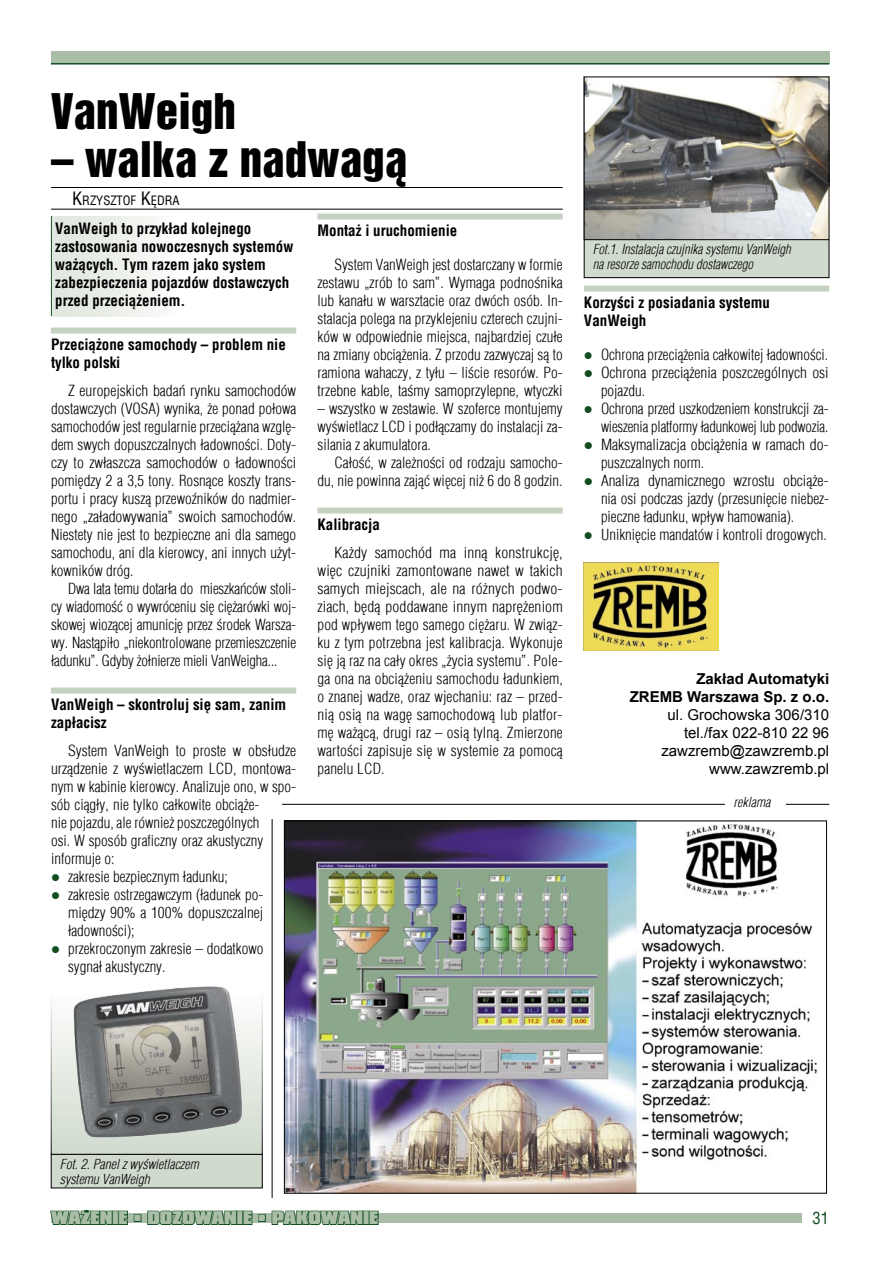
<style>
.page{position:relative;width:893px;height:1263px;background:#fff}
.page>*{position:absolute;margin:0;border:0;box-sizing:border-box;transform-origin:0 0}
.Tytuł_30{font:45px "Switzerland Inserat";color:#000}
.t1{font:16.5px "Switzerland Condensed";color:#124d22}
.t2{font:900 15.75px "Compacta BT";color:#aabda7}
.Tekst_Z_AKAPITEM{font:300 15px/18px "Switzerland Cond";color:#000;text-align:justify}
.Tekst_Z_AKAPITEM-2{font:300 15px/18px "Switzerland Cond";color:#000;text-align:justify;scale:1.04 1}
.PODTYTUŁ_1{font:700 15px/18px "Switzerland Condensed";color:#000}
.Tekst_LEAD{font:700 15px/18px "Switzerland Condensed";color:#000}
.Tekst_Dane_firmy{font:15px "Arial";color:#000}
.Tekst_Dane_firmy-2{font:700 15px "Arial";color:#000}
.PODPIS_pod_zdjęcie{font:italic 300 13.5px/15px "Switzerland Cond";color:#000;scale:.95 1}
.PODPIS_pod_zdjęcie-2{font:italic 300 13.5px/15px "Switzerland Cond";color:#000}
.AUTOR{font:12.6px "Switzerland Condensed";color:#000}
.s1{font-size:18px}
.s2{color:#124d22}
</style>
<div class="page">
<div style="left:51px;top:51px;width:778px;height:13px;background:#aabda7"></div>
<hr style="left:51px;top:63px;width:778px;height:2px;background:#124d22">
<div style="left:51px;top:1213px;width:750px;height:9px;background:#aabda7"></div>
<div style="left:258px;top:1214px;width:8px;height:8px;border:2px solid #124d22"></div>
<svg style="left:271px;top:1210px;width:108px;height:16px"></svg>
<div style="left:52px;top:216px;width:128px;height:100px;background:linear-gradient(to right,#dee5db,#fcfcfb)"></div>
<hr style="left:51px;top:216px;width:1px;height:100px;background:#124d22">
<div style="left:584px;top:286px;width:245px;height:6px;background:#c5d2c1"></div>
<div style="left:51px;top:327px;width:245px;height:6px;background:#c5d2c1"></div>
<div style="left:51px;top:687px;width:245px;height:6px;background:#c5d2c1"></div>
<hr style="left:51px;top:187px;width:512px;height:1px;background:#000">
<hr style="left:51px;top:209px;width:512px;height:1px;background:#000">
<div style="left:317px;top:214px;width:246px;height:6px;background:#c5d2c1"></div>
<div style="left:317px;top:507px;width:246px;height:6px;background:#c5d2c1"></div>
<div style="left:584px;top:77px;width:245px;height:201px;background:#d0dbce"></div>
<img style="left:586px;top:79px;width:241px;height:159px">
<div style="left:584px;top:77px;width:245px;height:163px;border:1px solid #000"></div>
<div style="left:51px;top:988px;width:211px;height:166px;background:linear-gradient(to bottom,#fffefe,#d0dbcd)"></div>
<div style="left:51px;top:988px;width:211px;height:166px;border:1px solid #fff"></div>
<div style="left:51px;top:1154px;width:211px;height:34px;background:#d0dbce"></div>
<div style="left:51px;top:1154px;width:211px;height:34px;border:1px solid #000"></div>
<img style="left:68px;top:986px;width:178px;height:166px">
<hr style="left:282px;top:804px;width:547px;height:1px;background:#000">
<div style="left:725px;top:796px;width:61px;height:18px;background:#fff"></div>
<hr style="left:272px;top:819px;width:1px;height:379px;background:#000">
<img style="left:584px;top:563px;width:135px;height:87px">
<img style="left:286px;top:823px;width:531px;height:368px">
<svg style="left:50px;top:1210px;width:203px;height:16px"></svg>
<svg style="left:259px;top:1215px;width:6px;height:6px"></svg>
<p class="Tytuł_30" style="left:51px;top:84px;width:186px">VanWeigh</p>
<p class="Tytuł_30" style="left:51px;top:132px;width:358px">– walka z nadwagą</p>
<p class="AUTOR" style="left:72px;top:193px;width:109px"><span class="s1">K</span>RZYSZTOF <span class="s1">K</span>ĘDRA</p>
<p class="PODTYTUŁ_1" style="left:317px;top:221px;width:141px">Montaż i uruchomienie</p>
<p class="Tekst_Z_AKAPITEM" style="left:317px;top:255px;width:247px;text-indent:17px">System VanWeigh jest dostarczany w formie zestawu „zrób to sam”. Wymaga podnośnika lub kanału w warsztacie oraz dwóch osób. In&shy;stalacja polega na przyklejeniu czterech czujni&shy;ków w odpowiednie miejsca, najbardziej czułe na zmiany obciążenia. Z przodu zazwyczaj są to ramiona wahaczy, z tyłu – liście resorów. Po&shy;trzebne kable, taśmy samoprzylepne, wtyczki</p>
<p class="Tekst_Z_AKAPITEM" style="left:317px;top:399px;width:247px">– wszystko w zestawie. W szoferce montujemy wyświetlacz LCD i podłączamy do instalacji za&shy;silania z akumulatora.</p>
<p class="Tekst_Z_AKAPITEM" style="left:317px;top:453px;width:247px;text-align:right">Całość, w zależności od rodzaju samocho&shy;du, nie powinna zająć więcej niż 6 do 8 godzin.</p>
<p class="PODTYTUŁ_1" style="left:317px;top:515px;width:64px">Kalibracja</p>
<p class="Tekst_Z_AKAPITEM-2" style="left:317px;top:543px;width:237px;text-indent:17px">Każdy samochód ma inną konstrukcję, więc czujniki zamontowane nawet w takich samych miejscach, ale na różnych podwo&shy;ziach, będą poddawane innym naprężeniom pod wpływem tego samego ciężaru. W związ&shy;ku z tym potrzebna jest kalibracja. Wykonuje się ją raz na cały okres „życia systemu”. Pole&shy;ga ona na obciążeniu samochodu ładunkiem, o znanej wadze, oraz wjechaniu: raz – przed&shy;nią osią na wagę samochodową lub platfor&shy;mę ważącą, drugi raz – osią tylną. Zmierzone wartości zapisuje się w systemie za pomocą panelu LCD.</p>
<p class="Tekst_LEAD" style="left:55px;top:220px;width:240px">VanWeigh to przykład kolejnego zastosowania nowoczesnych systemów ważących. Tym razem jako system zabezpieczenia pojazdów dostawczych przed przeciążeniem.</p>
<p class="PODTYTUŁ_1" style="left:51px;top:335px;width:236px">Przeciążone samochody – problem nie tylko polski</p>
<p class="Tekst_Z_AKAPITEM" style="left:51px;top:381px;width:247px;text-indent:17px">Z europejskich badań rynku samochodów dostawczych (VOSA) wynika, że ponad połowa samochodów jest regularnie przeciążana wzglę&shy;dem swych dopuszczalnych ładowności. Doty&shy;czy to zwłaszcza samochodów o ładowności pomiędzy 2 a 3,5 tony. Rosnące koszty trans&shy;portu i pracy kuszą przewoźników do nadmier&shy;nego „załadowywania” swoich samochodów.<br>Niestety nie jest to bezpieczne ani dla samego samochodu, ani dla kierowcy, ani innych użyt&shy;kowników dróg.</p>
<p class="Tekst_Z_AKAPITEM" style="left:51px;top:579px;width:247px;text-indent:17px">Dwa lata temu dotarła do mieszkańców stoli&shy;cy wiadomość o wywróceniu się ciężarówki woj&shy;skowej wiozącej amunicję przez środek Warsza&shy;wy. Nastąpiło „niekontrolowane przemieszczenie ładunku”. Gdyby żołnierze mieli VanWeigha...</p>
<p class="PODTYTUŁ_1" style="left:51px;top:695px;width:237px">VanWeigh – skontroluj się sam, zanim zapłacisz</p>
<p class="Tekst_Z_AKAPITEM" style="left:51px;top:741px;width:247px;text-align:left;text-indent:17px">System VanWeigh to proste w obsłudze urządzenie z wyświetlaczem LCD, montowa&shy;nym w kabinie kierowcy. Analizuje ono, w spo&shy;sób ciągły, nie tylko całkowite obciąże-<br>nie pojazdu, ale również poszczególnych<br>osi. W sposób graficzny oraz akustyczny informuje o:</p>
<p class="Tekst_Z_AKAPITEM" style="left:51px;top:867px;width:178px"><span class="s2">●</span> zakresie bezpiecznym ładunku;</p>
<p class="Tekst_Z_AKAPITEM" style="left:68px;top:885px;width:197px;text-indent:-17px"><span class="s2">●</span> zakresie ostrzegawczym (ładunek po&shy;między 90% a 100% dopuszczalnej ładowności);</p>
<p class="Tekst_Z_AKAPITEM" style="left:68px;top:939px;width:197px;text-indent:-17px"><span class="s2">●</span> przekroczonym zakresie – dodatkowo sygnał akustyczny.</p>
<p class="PODPIS_pod_zdjęcie" style="left:593px;top:241px;width:210px">Fot.1. Instalacja czujnika systemu VanWeigh na resorze samochodu dostawczego</p>
<p class="PODTYTUŁ_1" style="left:584px;top:293px;width:188px">Korzyści z posiadania systemu<br>VanWeigh</p>
<p class="Tekst_Z_AKAPITEM" style="left:584px;top:345px;width:245px"><span class="s2">●</span> Ochrona przeciążenia całkowitej ładowności.</p>
<p class="Tekst_Z_AKAPITEM" style="left:601px;top:363px;width:229px;text-indent:-17px"><span class="s2">●</span> Ochrona przeciążenia poszczególnych osi pojazdu.</p>
<p class="Tekst_Z_AKAPITEM" style="left:584px;top:399px;width:246px;text-align:right"><span class="s2">●</span> Ochrona przed uszkodzeniem konstrukcji za&shy;wieszenia platformy ładunkowej lub podwozia.</p>
<p class="Tekst_Z_AKAPITEM" style="left:601px;top:435px;width:229px;text-indent:-17px"><span class="s2">●</span> Maksymalizacja obciążenia w ramach do&shy;puszczalnych norm.</p>
<p class="Tekst_Z_AKAPITEM" style="left:601px;top:471px;width:230px;text-indent:-17px"><span class="s2">●</span> Analiza dynamicznego wzrostu obciąże&shy;nia osi podczas jazdy (przesunięcie niebez&shy;pieczne ładunku, wpływ hamowania).</p>
<p class="Tekst_Z_AKAPITEM" style="left:584px;top:525px;width:244px"><span class="s2">●</span> Uniknięcie mandatów i kontroli drogowych.</p>
<p class="Tekst_Dane_firmy-2" style="left:696px;top:669px;width:134px">Zakład Automatyki</p>
<p class="Tekst_Dane_firmy-2" style="left:630px;top:687px;width:201px">ZREMB Warszawa Sp. z o.o.</p>
<p class="Tekst_Dane_firmy" style="left:667px;top:705px;width:163px">ul. Grochowska 306/310</p>
<p class="Tekst_Dane_firmy" style="left:684px;top:723px;width:147px">tel./fax 022-810 22 96</p>
<p class="Tekst_Dane_firmy" style="left:661px;top:741px;width:169px">zawzremb@zawzremb.pl</p>
<p class="Tekst_Dane_firmy" style="left:709px;top:759px;width:122px">www.zawzremb.pl</p>
<p class="PODPIS_pod_zdjęcie-2" style="left:733px;top:795px;width:38px">reklama</p>
<p class="PODPIS_pod_zdjęcie-2" style="left:60px;top:1156px;width:140px">Fot. 2. Panel z wyświetlaczem systemu VanWeigh</p>
<p class="t2" style="left:51px;top:1208px;width:329px">WAZENIE DOZOWANIE PAKOWANIE</p>
<p class="t1" style="left:812px;top:1208px;width:18px">31</p>
</div>
